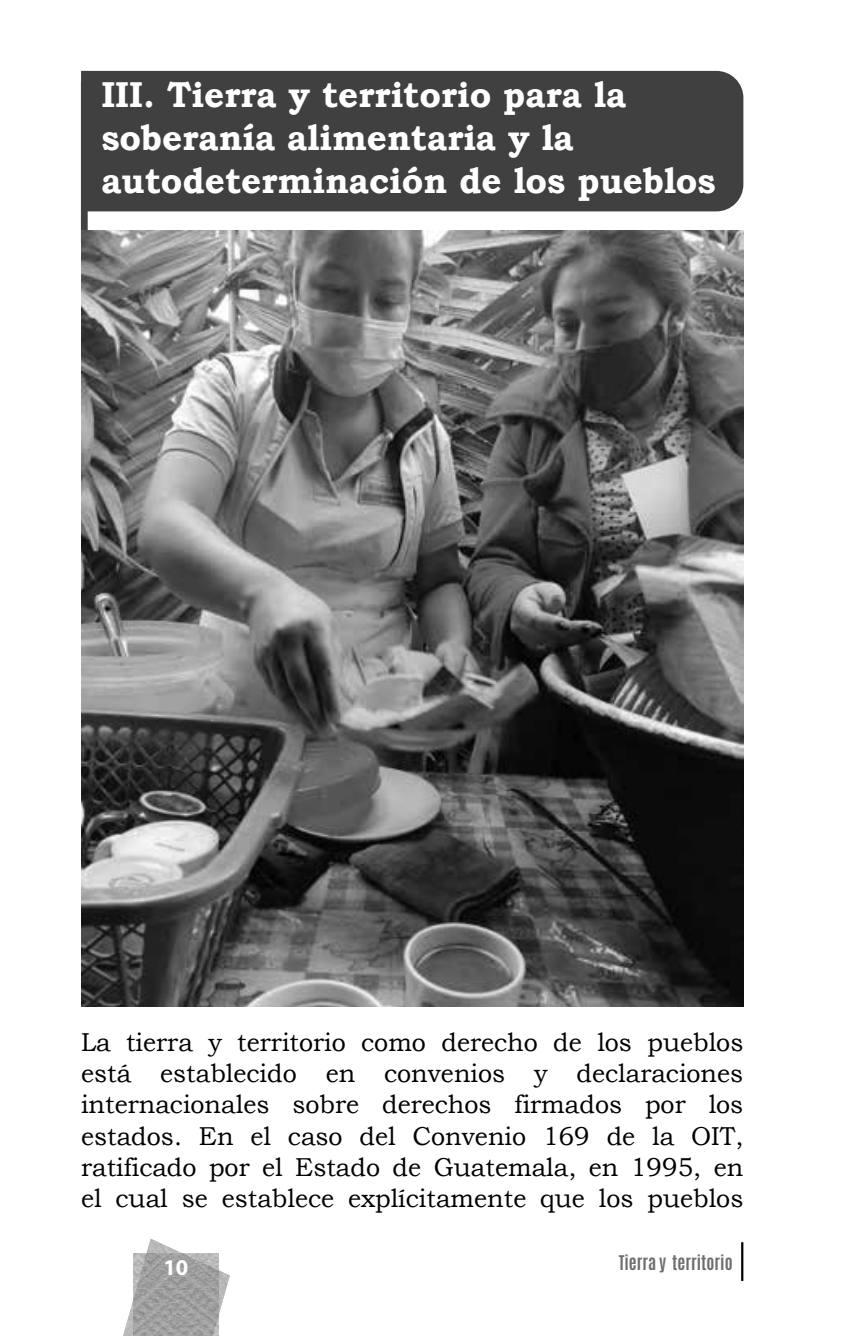
<style>
.page{position:relative;width:865px;height:1336px;background:#fff}
.page>*{position:absolute;margin:0;border:0;box-sizing:border-box;transform-origin:0 0}
.t1{font:700 36px/43.2px "Bookman Old Style";color:#fff}
.t2{font:700 31.5px "Myriad Arabic";color:#fff}
.t3{font:25.88px/31.1px "Bookman Old Style";color:#000;text-align:justify}
.t4{font:700 16.88px "Antonio";color:#6e6e6e}
</style>
<div class="page">
<img style="left:123px;top:1238px;width:107px;height:98px">
<img style="left:134px;top:1254px;width:84px;height:82px">
<hr style="left:741px;top:1242px;width:2px;height:39px;background:#000">
<div style="left:81px;top:71px;width:662px;height:140px;background:#404040"></div>
<div style="left:81px;top:81px;width:7px;height:161px;background:#404040"></div>
<img style="left:81px;top:230px;width:662px;height:776px">
<h1 class="t1" style="left:101px;top:73px;width:615px">III. Tierra y territorio para la soberanía alimentaria y la autodeterminación de los pueblos</h1>
<p class="t3" style="left:81px;top:1027px;width:663px">La tierra y territorio como derecho de los pueblos está establecido en convenios y declaraciones internacionales sobre derechos firmados por los estados. En el caso del Convenio 169 de la OIT, ratificado por el Estado de Guatemala, en 1995, en el cual se establece explícitamente que los pueblos</p>
<p class="t2" style="left:163px;top:1245px;width:26px">10</p>
<p class="t4" style="left:618px;top:1249px;width:115px">Tierra y territorio</p>
</div>
